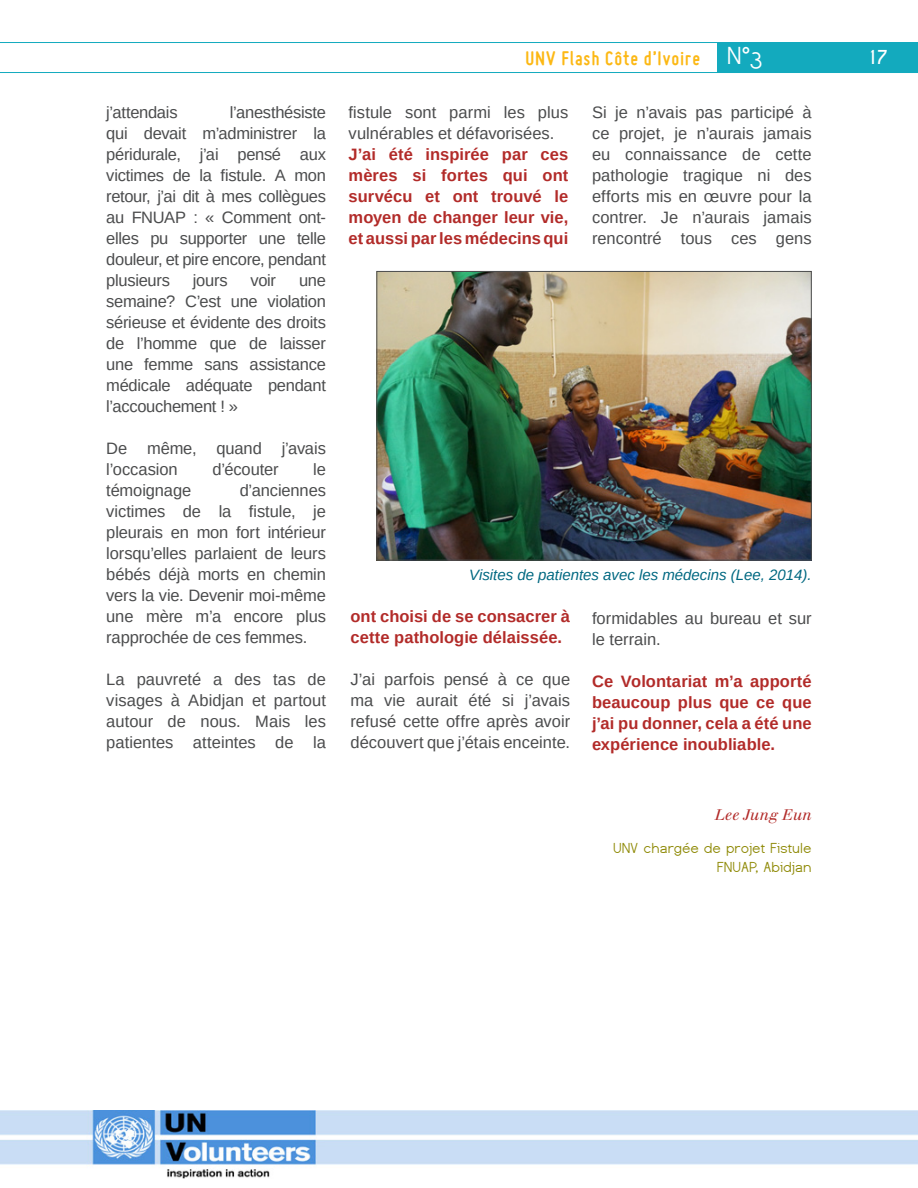
<style>
.page{position:relative;width:918px;height:1188px;background:#fff}
.page>*{position:absolute;margin:0;border:0;box-sizing:border-box;transform-origin:0 0}
.t1{font:700 21px "Miso";letter-spacing:.045em;color:#fcb814}
.t2{font:700 18px "Caviar Dreams";color:#fff}
.Body_text_normal{font:16.5px/21px "Arimo";letter-spacing:-.005em;color:#4b4c4d;text-align:justify}
.Body_text_normal-2{font:700 16.5px/21px "Arimo";color:#b22b29;text-align:justify}
.t3{font:italic 15px "Arimo";color:#006881}
.Green_header{font:15px "Dustismo";letter-spacing:.01em;color:#8e8905}
.Brown_subtitle{font:15px "Justus Italic Oldstyle";letter-spacing:.02em;color:#b22b29}
.s1{font-family:"Dustismo";font-weight:400;font-size:25.5px;color:#fff}
</style>
<div class="page">
<hr style="left:0;top:42px;width:918px;height:1px;background:#13aabe">
<hr style="left:0;top:72px;width:918px;height:1px;background:#13aabe">
<div style="left:717px;top:43px;width:201px;height:30px;background:#13aabe"></div>
<img style="left:0;top:1111px;width:918px;height:68px">
<img style="left:378px;top:273px;width:432px;height:286px">
<div style="left:376px;top:271px;width:436px;height:290px;border:1px solid #4b4c4d"></div>
<p class="Body_text_normal" style="left:106px;top:102px;width:221px;text-indent:124px">l’anesthésiste qui devait m’administrer la péridurale, j’ai pensé aux victimes de la fistule. A mon retour, j’ai dit à mes collègues au FNUAP : « Comment ont&shy;elles pu supporter une telle douleur, et pire encore, pendant plusieurs</p>
<p class="Body_text_normal" style="left:106px;top:102px;width:73px">j’attendais</p>
<p class="Body_text_normal" style="left:193px;top:270px;width:36px">jours</p>
<p class="Body_text_normal" style="left:251px;top:270px;width:27px">voir</p>
<p class="Body_text_normal" style="left:106px;top:270px;width:221px;text-indent:193px">une semaine? C’est une violation sérieuse et évidente des droits de l’homme que de laisser une femme sans assistance médicale adéquate pendant l’accouchement ! »</p>
<p class="Body_text_normal" style="left:106px;top:438px;width:221px">De même, quand j’avais l’occasion</p>
<p class="Body_text_normal" style="left:212px;top:459px;width:68px">d’écouter</p>
<p class="Body_text_normal" style="left:313px;top:459px;width:14px">le</p>
<p class="Body_text_normal" style="left:106px;top:480px;width:86px">témoignage</p>
<p class="Body_text_normal" style="left:106px;top:480px;width:221px;text-indent:133px">d’anciennes victimes de la fistule, je pleurais en mon fort intérieur lorsqu’elles parlaient de leurs bébés déjà morts en chemin vers la vie. Devenir moi-même une mère m’a encore plus rapprochée de ces femmes.</p>
<p class="Body_text_normal" style="left:106px;top:669px;width:221px">La pauvreté a des tas de visages à Abidjan et partout autour de nous. Mais les patientes atteintes de la</p>
<p class="t1" style="left:526px;top:47px;width:239px">UNV Flash Côte d’Ivoire <span class="s1">N°3</span></p>
<p class="t2" style="left:866px;top:47px;width:24px">17</p>
<p class="Body_text_normal" style="left:349px;top:102px;width:221px">fistule sont parmi les plus vulnérables et défavorisées.</p>
<p class="Body_text_normal-2" style="left:349px;top:144px;width:221px">J’ai été inspirée par ces mères si fortes qui ont survécu et ont trouvé le moyen de changer leur vie, et aussi par les médecins qui</p>
<p class="Body_text_normal" style="left:592px;top:102px;width:221px">Si je n’avais pas participé à ce projet, je n’aurais jamais eu connaissance de cette pathologie tragique ni des efforts mis en œuvre pour la contrer. Je n’aurais jamais rencontré tous ces gens</p>
<p class="t3" style="left:469px;top:564px;width:344px">Visites de patientes avec les médecins (Lee, 2014).</p>
<p class="Body_text_normal-2" style="left:351px;top:606px;width:221px">ont choisi de se consacrer à cette pathologie délaissée.</p>
<p class="Body_text_normal" style="left:351px;top:669px;width:221px">J’ai parfois pensé à ce que ma vie aurait été si j’avais refusé cette offre après avoir découvert que j’étais enceinte.</p>
<p class="Body_text_normal" style="left:592px;top:608px;width:221px">formidables au bureau et sur le terrain.</p>
<p class="Body_text_normal-2" style="left:592px;top:671px;width:221px">Ce Volontariat m’a apporté beaucoup plus que ce que j’ai pu donner, cela a été une expérience inoubliable.</p>
<p class="Brown_subtitle" style="left:715px;top:806px;width:98px">Lee Jung Eun</p>
<p class="Green_header" style="left:613px;top:840px;width:200px">UNV chargée de projet Fistule</p>
<p class="Green_header" style="left:717px;top:859px;width:96px">FNUAP, Abidjan</p>
</div>
